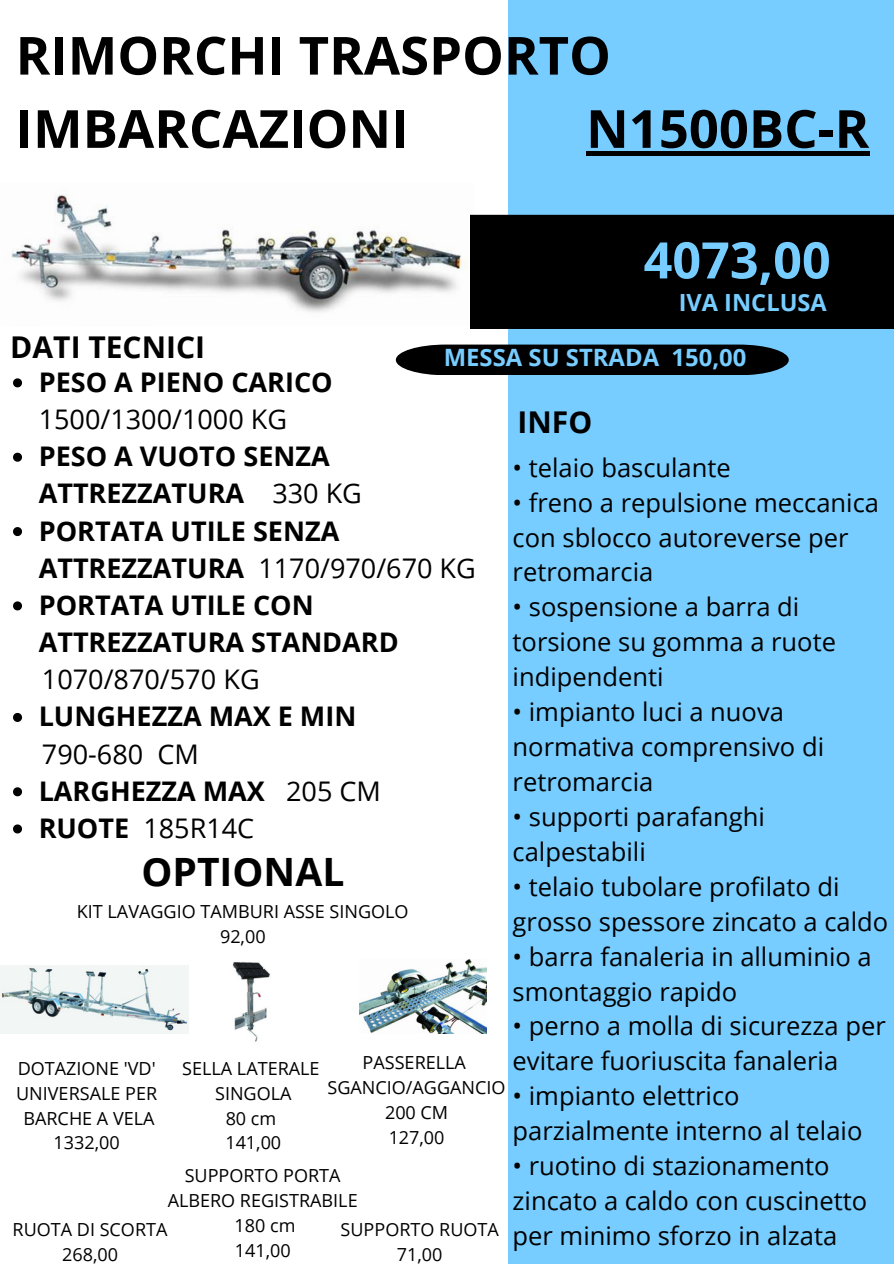
<style>
.page{position:relative;width:894px;height:1264px;background:#fff}
.page>*{position:absolute;margin:0;border:0;box-sizing:border-box;transform-origin:0 0}
.t1{font:700 52.5px "Open Sans";color:#000}
.t2{font:700 50.4px "Open Sans";color:#77cdff}
.t3{font:700 39px "Open Sans";color:#000}
.t4{font:700 30px "Open Sans";color:#000}
.t5{font:700 27px/37.2px "Open Sans";color:#000}
.t6{font:27px "Open Sans";color:#000}
.t7{font:25.5px/35px "Open Sans";color:#000}
.t8{font:700 23.85px "Open Sans";color:#77cdff}
.t9{font:700 23.55px "Open Sans";color:#77cdff}
.t10{font:18px "Open Sans";color:#000}
.s1{font-weight:400}
.s2{font-weight:700}
</style>
<div class="page">
<div style="left:508px;top:0;width:385px;height:1263px;background:#77cdff"></div>
<svg style="left:396px;top:344px;width:392px;height:31px;background:#0c0f11"></svg>
<img style="left:11px;top:194px;width:463px;height:119px">
<div style="left:470px;top:215px;width:423px;height:114px;background:#000"></div>
<img style="left:232px;top:961px;width:38px;height:81px">
<img style="left:0;top:965px;width:188px;height:68px">
<img style="left:359px;top:959px;width:127px;height:74px">
<div style="left:586px;top:151px;width:283px;height:5px;background:#000"></div>
<svg style="left:13px;top:378px;width:9px;height:9px"></svg>
<svg style="left:13px;top:453px;width:9px;height:9px"></svg>
<svg style="left:13px;top:527px;width:9px;height:9px"></svg>
<svg style="left:13px;top:601px;width:9px;height:9px"></svg>
<svg style="left:13px;top:713px;width:9px;height:9px"></svg>
<svg style="left:13px;top:787px;width:9px;height:9px"></svg>
<svg style="left:13px;top:824px;width:9px;height:9px"></svg>
<p class="t1" style="left:16px;top:19px;width:596px">RIMORCHI TRASPORTO</p>
<p class="t1" style="left:16px;top:92px;width:394px">IMBARCAZIONI</p>
<p class="t1" style="left:586px;top:92px;width:284px">N1500BC-R</p>
<p class="t2" style="left:643px;top:224px;width:188px">4073,00</p>
<p class="t9" style="left:678px;top:286px;width:149px">IVA INCLUSA</p>
<p class="t4" style="left:10px;top:326px;width:196px">DATI TECNICI</p>
<p class="t5" style="left:39px;top:363px;width:295px">PESO A PIENO CARICO<br><span class="s1">1500/1300/1000 KG</span></p>
<p class="t5" style="left:39px;top:437px;width:325px">PESO A VUOTO SENZA<br>ATTREZZATURA <span class="s1">330 KG</span></p>
<p class="t5" style="left:39px;top:511px;width:438px">PORTATA UTILE SENZA<br>ATTREZZATURA <span class="s1">1170/970/670 KG</span></p>
<p class="t5" style="left:39px;top:586px;width:361px">PORTATA UTILE CON<br>ATTREZZATURA STANDARD</p>
<p class="t8" style="left:443px;top:341px;width:304px">MESSA SU STRADA 150,00</p>
<p class="t4" style="left:517px;top:401px;width:76px">INFO</p>
<p class="t7" style="left:512px;top:449px;width:220px">• telaio basculante</p>
<p class="t7" style="left:512px;top:484px;width:368px">• freno a repulsione meccanica con sblocco autoreverse per retromarcia</p>
<p class="t7" style="left:512px;top:589px;width:325px">• sospensione a barra di torsione su gomma a ruote indipendenti</p>
<p class="t7" style="left:512px;top:693px;width:313px">• impianto luci a nuova normativa comprensivo di retromarcia</p>
<p class="t7" style="left:512px;top:798px;width:254px">• supporti parafanghi calpestabili</p>
<p class="t7" style="left:512px;top:868px;width:377px">• telaio tubolare profilato di grosso spessore zincato a caldo</p>
<p class="t7" style="left:512px;top:938px;width:360px">• barra fanaleria in alluminio a smontaggio rapido</p>
<p class="t7" style="left:512px;top:1008px;width:374px">• perno a molla di sicurezza per evitare fuoriuscita fanaleria</p>
<p class="t7" style="left:512px;top:1077px;width:351px">• impianto elettrico parzialmente interno al telaio</p>
<p class="t7" style="left:512px;top:1147px;width:356px">• ruotino di stazionamento zincato a caldo con cuscinetto per minimo sforzo in alzata</p>
<p class="t6" style="left:42px;top:660px;width:219px">1070/870/570 KG</p>
<p class="t5" style="left:39px;top:697px;width:319px">LUNGHEZZA MAX E MIN</p>
<p class="t6" style="left:42px;top:734px;width:158px">790-680 CM</p>
<p class="t5" style="left:39px;top:771px;width:343px">LARGHEZZA MAX <span class="s1">205 CM</span></p>
<p class="t6" style="left:39px;top:809px;width:217px"><span class="s2">RUOTE</span> 185R14C</p>
<p class="t3" style="left:141px;top:844px;width:204px">OPTIONAL</p>
<p class="t10" style="left:77px;top:899px;width:333px">KIT LAVAGGIO TAMBURI ASSE SINGOLO</p>
<p class="t10" style="left:220px;top:923px;width:47px">92,00</p>
<p class="t10" style="left:362px;top:1050px;width:105px">PASSERELLA</p>
<p class="t10" style="left:327px;top:1074px;width:179px">SGANCIO/AGGANCIO</p>
<p class="t10" style="left:385px;top:1099px;width:65px">200 CM</p>
<p class="t10" style="left:388px;top:1124px;width:57px">127,00</p>
<p class="t10" style="left:185px;top:1162px;width:157px">SUPPORTO PORTA</p>
<p class="t10" style="left:168px;top:1187px;width:191px">ALBERO REGISTRABILE</p>
<p class="t10" style="left:234px;top:1212px;width:62px">180 cm</p>
<p class="t10" style="left:235px;top:1237px;width:57px">141,00</p>
<p class="t10" style="left:18px;top:1055px;width:139px">DOTAZIONE 'VD'</p>
<p class="t10" style="left:16px;top:1080px;width:142px">UNIVERSALE PER</p>
<p class="t10" style="left:23px;top:1105px;width:133px">BARCHE A VELA</p>
<p class="t10" style="left:54px;top:1130px;width:68px">1332,00</p>
<p class="t10" style="left:182px;top:1055px;width:139px">SELLA LATERALE</p>
<p class="t10" style="left:215px;top:1080px;width:78px">SINGOLA</p>
<p class="t10" style="left:226px;top:1105px;width:52px">80 cm</p>
<p class="t10" style="left:225px;top:1130px;width:57px">141,00</p>
<p class="t10" style="left:13px;top:1216px;width:156px">RUOTA DI SCORTA</p>
<p class="t10" style="left:62px;top:1241px;width:57px">268,00</p>
<p class="t10" style="left:340px;top:1216px;width:160px">SUPPORTO RUOTA</p>
<p class="t10" style="left:397px;top:1241px;width:47px">71,00</p>
</div>
